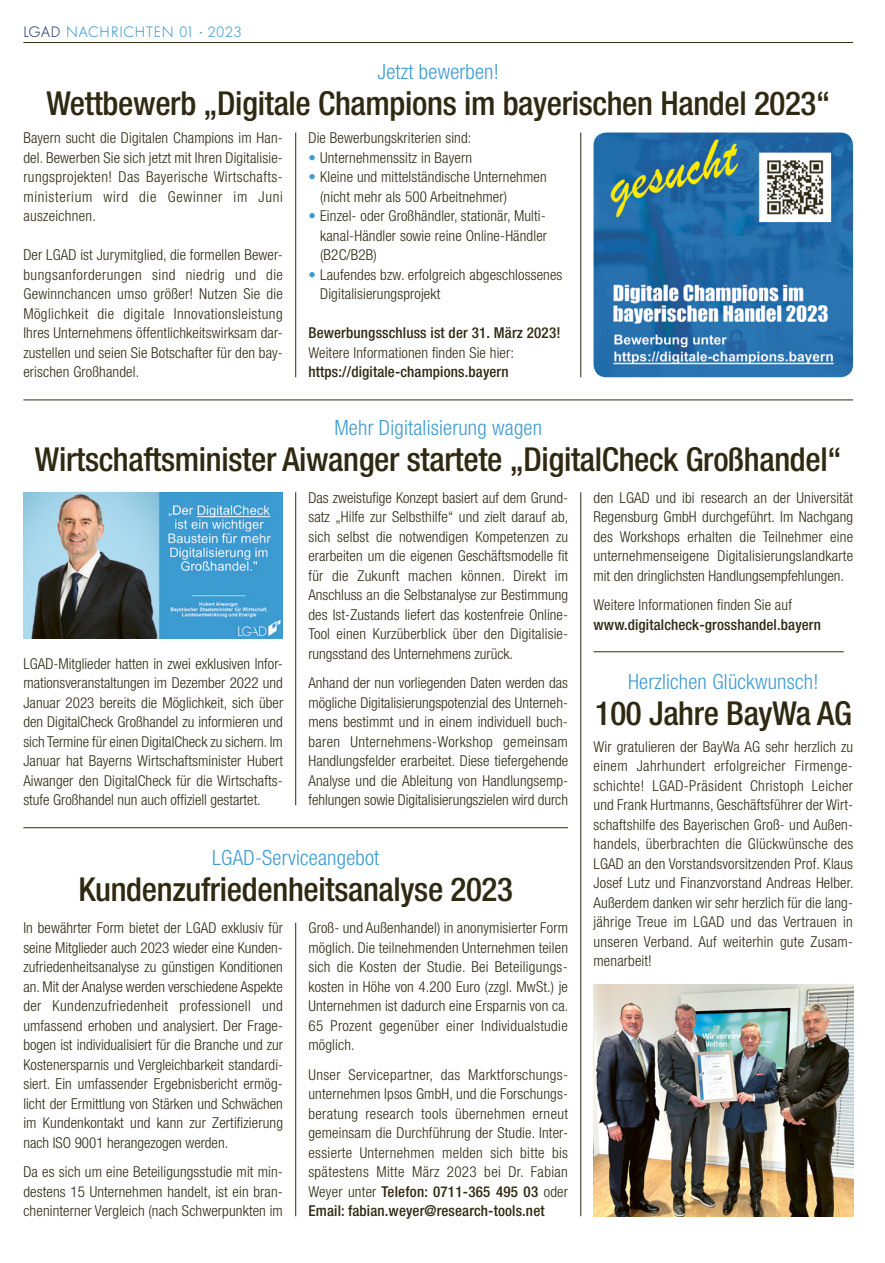
<style>
.page{position:relative;width:885px;height:1263px;background:#fff}
.page>*{position:absolute;margin:0;border:0;box-sizing:border-box;transform-origin:0 0}
.t1{font:500 condensed 33px "Helvetica Neue LT Std";letter-spacing:-.01em;color:#2f2912}
.t2{font:300 condensed 21px "Helvetica Neue LT Std";letter-spacing:.01em;color:#3d9bd1}
.t3{font:300 condensed 15px/19.5px "Helvetica Neue LT Std";letter-spacing:.01em;color:#2f2912;text-align:justify}
.t4{font:500 condensed 15px "Helvetica Neue LT Std";letter-spacing:.01em;color:#2f2912}
.t5{font:300 15px "Futura BQ";letter-spacing:.05em;color:#3d9bd1}
.s1{color:#2a3d67}
.s2{color:#3d9bd1}
.s3{font-weight:500}
</style>
<div class="page">
<hr style="left:23px;top:42px;width:830px;height:1px;background:#2f2912">
<hr style="left:295px;top:133px;width:1px;height:244px;background:#2f2912">
<hr style="left:580px;top:133px;width:1px;height:244px;background:#2f2912">
<img style="left:593px;top:133px;width:260px;height:244px">
<hr style="left:23px;top:400px;width:830px;height:1px;background:#2f2912">
<hr style="left:23px;top:827px;width:545px;height:1px;background:#2f2912">
<hr style="left:295px;top:492px;width:1px;height:313px;background:#2f2912">
<hr style="left:580px;top:492px;width:1px;height:724px;background:#2f2912">
<hr style="left:295px;top:923px;width:1px;height:293px;background:#2f2912">
<img style="left:593px;top:984px;width:260px;height:232px">
<img style="left:23px;top:492px;width:260px;height:146px">
<hr style="left:593px;top:651px;width:250px;height:1px;background:#2f2912">
<p class="t5" style="left:23px;top:23px;width:219px"><span class="s1">LGAD</span> NACHRICHTEN 01 · 2023</p>
<h2 class="t2" style="left:377px;top:59px;width:123px">Jetzt bewerben!</h2>
<h1 class="t1" style="left:46px;top:83px;width:785px">Wettbewerb „Digitale Champions im bayerischen Handel 2023“</h1>
<p class="t3" style="left:23px;top:128px;width:261px">Bayern sucht die Digitalen Champions im Han&shy;del. Bewerben Sie sich jetzt mit Ihren Digitalisie&shy;rungsprojekten! Das Bayerische Wirtschafts&shy;ministerium wird die Gewinner im Juni auszeichnen.</p>
<p class="t3" style="left:23px;top:245px;width:261px">Der LGAD ist Jurymitglied, die formellen Bewer&shy;bungsanforderungen sind niedrig und die Gewinnchancen umso größer! Nutzen Sie die Möglichkeit die digitale Innovationsleistung Ihres Unternehmens öffentlichkeitswirksam dar&shy;zustellen und seien Sie Botschafter für den bay&shy;erischen Großhandel.</p>
<p class="t3" style="left:308px;top:128px;width:164px">Die Bewerbungskriterien sind:</p>
<p class="t3" style="left:308px;top:148px;width:165px"><span class="s2">•</span> Unternehmenssitz in Bayern</p>
<p class="t3" style="left:320px;top:167px;width:228px;text-indent:-12px"><span class="s2">•</span> Kleine und mittelständische Unternehmen (nicht mehr als 500 Arbeitnehmer)</p>
<p class="t3" style="left:320px;top:206px;width:228px;text-indent:-12px"><span class="s2">•</span> Einzel- oder Großhändler, stationär, Multi&shy;kanal-Händler sowie reine Online-Händler (B2C/B2B)</p>
<p class="t3" style="left:320px;top:265px;width:244px;text-indent:-12px"><span class="s2">•</span> Laufendes bzw. erfolgreich abgeschlossenes<br>Digitalisierungsprojekt</p>
<p class="t4" style="left:308px;top:324px;width:253px">Bewerbungsschluss ist der 31. März 2023!</p>
<p class="t3" style="left:308px;top:343px;width:207px">Weitere Informationen finden Sie hier:</p>
<p class="t4" style="left:308px;top:363px;width:202px">https://digitale-champions.bayern</p>
<h2 class="t2" style="left:334px;top:415px;width:209px">Mehr Digitalisierung wagen</h2>
<h1 class="t1" style="left:35px;top:439px;width:807px">Wirtschaftsminister Aiwanger startete „DigitalCheck Großhandel“</h1>
<p class="t3" style="left:23px;top:653px;width:261px">LGAD-Mitglieder hatten in zwei exklusiven Infor&shy;mationsveranstaltungen im Dezember 2022 und Januar 2023 bereits die Möglichkeit, sich über den DigitalCheck Großhandel zu informieren und sich Termine für einen DigitalCheck zu sichern. Im Januar hat Bayerns Wirtschaftsminister Hubert Aiwanger den DigitalCheck für die Wirtschafts&shy;stufe Großhandel nun auch offiziell gestartet.</p>
<p class="t3" style="left:308px;top:488px;width:261px;text-align:left">Das zweistufige Konzept basiert auf dem Grund&shy;satz „Hilfe zur Selbsthilfe“ und zielt darauf ab, sich selbst die notwendigen Kompetenzen zu erarbeiten um die eigenen Geschäftsmodelle fit für die Zukunft machen können. Direkt im Anschluss an die Selbstanalyse zur Bestimmung des Ist-Zustands liefert das kostenfreie Online-Tool einen Kurzüberblick über den Digitalisie&shy;rungsstand des Unternehmens zurück.</p>
<p class="t3" style="left:308px;top:673px;width:261px">Anhand der nun vorliegenden Daten werden das mögliche Digitalisierungspotenzial des Unterneh&shy;mens bestimmt und in einem individuell buch&shy;baren Unternehmens-Workshop gemeinsam Handlungsfelder erarbeitet. Diese tiefergehende Analyse und die Ableitung von Handlungsemp&shy;fehlungen sowie Digitalisierungszielen wird durch</p>
<h2 class="t2" style="left:212px;top:846px;width:169px">LGAD-Serviceangebot</h2>
<h1 class="t1" style="left:78px;top:870px;width:436px">Kundenzufriedenheitsanalyse 2023</h1>
<p class="t3" style="left:23px;top:918px;width:261px">In bewährter Form bietet der LGAD exklusiv für seine Mitglieder auch 2023 wieder eine Kunden&shy;zufriedenheitsanalyse zu günstigen Konditionen an. Mit der Analyse werden verschiedene Aspekte der Kundenzufriedenheit professionell und umfassend erhoben und analysiert. Der Frage&shy;bogen ist individualisiert für die Branche und zur Kostenersparnis und Vergleichbarkeit standardi&shy;siert. Ein umfassender Ergebnisbericht ermög&shy;licht der Ermittlung von Stärken und Schwächen im Kundenkontakt und kann zur Zertifizierung nach ISO 9001 herangezogen werden.</p>
<p class="t3" style="left:23px;top:1162px;width:261px">Da es sich um eine Beteiligungsstudie mit min&shy;destens 15 Unternehmen handelt, ist ein bran&shy;cheninterner Vergleich (nach Schwerpunkten im</p>
<p class="t3" style="left:308px;top:918px;width:261px">Groß- und Außenhandel) in anonymisierter Form möglich. Die teilnehmenden Unternehmen teilen sich die Kosten der Studie. Bei Beteiligungs&shy;kosten in Höhe von 4.200 Euro (zzgl. MwSt.) je Unternehmen ist dadurch eine Ersparnis von ca.<br>65 Prozent gegenüber einer Individualstudie möglich.</p>
<p class="t3" style="left:308px;top:1064px;width:261px">Unser Servicepartner, das Marktforschungs&shy;unternehmen Ipsos GmbH, und die Forschungs&shy;beratung research tools übernehmen erneut gemeinsam die Durchführung der Studie. Inter&shy;essierte Unternehmen melden sich bitte bis spätestens Mitte März 2023 bei Dr. Fabian Weyer unter <span class="s3">Telefon: 0711-365 495 03</span> oder <span class="s3">Email: fabian.weyer@research-tools.net</span></p>
<p class="t3" style="left:593px;top:488px;width:261px">den LGAD und ibi research an der Universität Regensburg GmbH durchgeführt. Im Nachgang des Workshops erhalten die Teilnehmer eine unternehmenseigene Digitalisierungslandkarte mit den dringlichsten Handlungsempfehlungen.</p>
<p class="t3" style="left:593px;top:595px;width:200px">Weitere Informationen finden Sie auf</p>
<p class="t4" style="left:593px;top:615px;width:229px">www.digitalcheck-grosshandel.bayern</p>
<h2 class="t2" style="left:628px;top:669px;width:192px">Herzlichen Glückwunsch!</h2>
<h1 class="t1" style="left:594px;top:693px;width:258px">100 Jahre BayWa AG</h1>
<p class="t3" style="left:593px;top:737px;width:261px">Wir gratulieren der BayWa AG sehr herzlich zu einem Jahrhundert erfolgreicher Firmenge&shy;schichte! LGAD-Präsident Christoph Leicher und Frank Hurtmanns, Geschäftsführer der Wirt&shy;schaftshilfe des Bayerischen Groß- und Außen&shy;handels, überbrachten die Glückwünsche des LGAD an den Vorstandsvorsitzenden Prof. Klaus Josef Lutz und Finanzvorstand Andreas Helber.<br>Außerdem danken wir sehr herzlich für die lang&shy;jährige Treue im LGAD und das Vertrauen in unseren Verband. Auf weiterhin gute Zusam&shy;menarbeit!</p>
</div>
